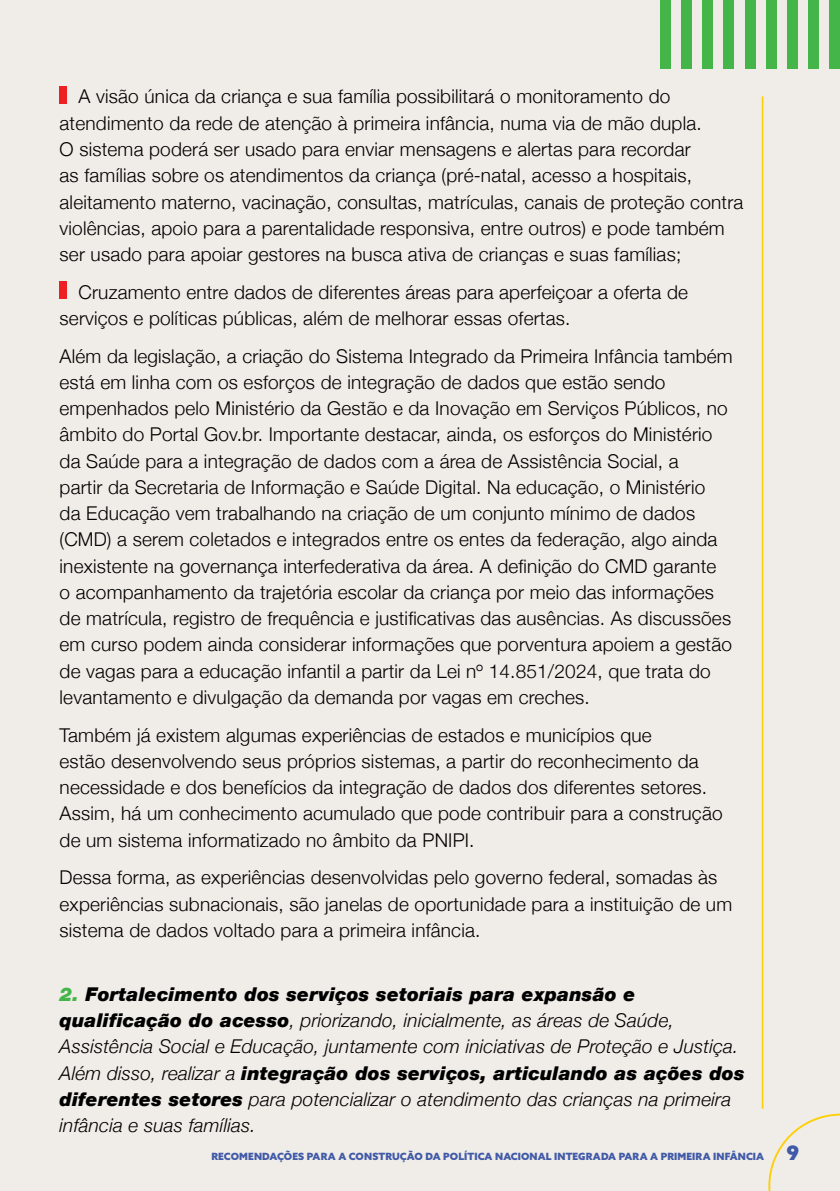
<style>
.page{position:relative;width:840px;height:1191px;background:#fff}
.page>*{position:absolute;margin:0;border:0;box-sizing:border-box;transform-origin:0 0}
.t1{font:300 19px/26.2px "Helvetica Neue";letter-spacing:.01em;color:#000}
.t2{font:italic 300 19px/26.2px "Helvetica Neue";letter-spacing:.01em;color:#000}
.t3{font:900 10px "Azo Sans";letter-spacing:.01em;color:#415aa8}
.s1{font-weight:900;color:#44b649}
.s2{font-weight:900}
.s3{font-size:20px}
</style>
<div class="page">
<div style="left:0;top:0;width:839px;height:1191px;background:#f0ede8"></div>
<svg style="left:768px;top:1113px;width:71px;height:78px"></svg>
<hr style="left:761px;top:96px;width:2px;height:1012px;background:#fecf07">
<div style="left:829px;top:0;width:10px;height:69px;background:#44b649"></div>
<div style="left:807px;top:0;width:11px;height:69px;background:#44b649"></div>
<div style="left:786px;top:0;width:11px;height:69px;background:#44b649"></div>
<div style="left:765px;top:0;width:11px;height:69px;background:#44b649"></div>
<div style="left:744px;top:0;width:10px;height:69px;background:#44b649"></div>
<div style="left:723px;top:0;width:10px;height:69px;background:#44b649"></div>
<div style="left:702px;top:0;width:10px;height:69px;background:#44b649"></div>
<div style="left:680px;top:0;width:11px;height:69px;background:#44b649"></div>
<div style="left:659px;top:0;width:11px;height:69px;background:#44b649"></div>
<div style="left:60px;top:86px;width:7px;height:17px;background:#ed2024"></div>
<div style="left:60px;top:282px;width:7px;height:17px;background:#ed2024"></div>
<p class="t1" style="left:60px;top:82px;width:685px;text-indent:19px">A visão única da criança e sua família possibilitará o monitoramento do atendimento da rede de atenção à primeira infância, numa via de mão dupla.<br>O sistema poderá ser usado para enviar mensagens e alertas para recordar<br>as famílias sobre os atendimentos da criança (pré-natal, acesso a hospitais, aleitamento materno, vacinação, consultas, matrículas, canais de proteção contra violências, apoio para a parentalidade responsiva, entre outros) e pode também ser usado para apoiar gestores na busca ativa de crianças e suas famílias;</p>
<p class="t1" style="left:60px;top:277px;width:629px;text-indent:19px">Cruzamento entre dados de diferentes áreas para aperfeiçoar a oferta de serviços e políticas públicas, além de melhorar essas ofertas.</p>
<p class="t1" style="left:60px;top:341px;width:674px">Além da legislação, a criação do Sistema Integrado da Primeira Infância também está em linha com os esforços de integração de dados que estão sendo empenhados pelo Ministério da Gestão e da Inovação em Serviços Públicos, no âmbito do Portal Gov.br. Importante destacar, ainda, os esforços do Ministério da Saúde para a integração de dados com a área de Assistência Social, a<br>partir da Secretaria de Informação e Saúde Digital. Na educação, o Ministério<br>da Educação vem trabalhando na criação de um conjunto mínimo de dados (CMD) a serem coletados e integrados entre os entes da federação, algo ainda inexistente na governança interfederativa da área. A definição do CMD garante<br>o acompanhamento da trajetória escolar da criança por meio das informações de matrícula, registro de frequência e justificativas das ausências. As discussões em curso podem ainda considerar informações que porventura apoiem a gestão de vagas para a educação infantil a partir da Lei nº 14.851/2024, que trata do levantamento e divulgação da demanda por vagas em creches.</p>
<p class="t1" style="left:60px;top:720px;width:664px">Também já existem algumas experiências de estados e municípios que<br>estão desenvolvendo seus próprios sistemas, a partir do reconhecimento da necessidade e dos benefícios da integração de dados dos diferentes setores.<br>Assim, há um conhecimento acumulado que pode contribuir para a construção de um sistema informatizado no âmbito da PNIPI.</p>
<p class="t1" style="left:60px;top:863px;width:673px">Dessa forma, as experiências desenvolvidas pelo governo federal, somadas às experiências subnacionais, são janelas de oportunidade para a instituição de um sistema de dados voltado para a primeira infância.</p>
<p class="t2" style="left:60px;top:979px;width:686px"><span class="s1">2.</span> <span class="s2">Fortalecimento dos serviços setoriais para expansão e qualificação do acesso</span>, priorizando, inicialmente, as áreas de Saúde, Assistência Social e Educação, juntamente com iniciativas de Proteção e Justiça.<br>Além disso, realizar a <span class="s2">integração dos serviços, articulando as ações dos diferentes setores</span> para potencializar o atendimento das crianças na primeira infância e suas famílias.</p>
<p class="t3" style="left:211px;top:1150px;width:589px">RECOMENDAÇÕES PARA A CONSTRUÇÃO DA POLÍTICA NACIONAL INTEGRADA PARA A PRIMEIRA INFÂNCIA <span class="s3">9</span></p>
</div>
